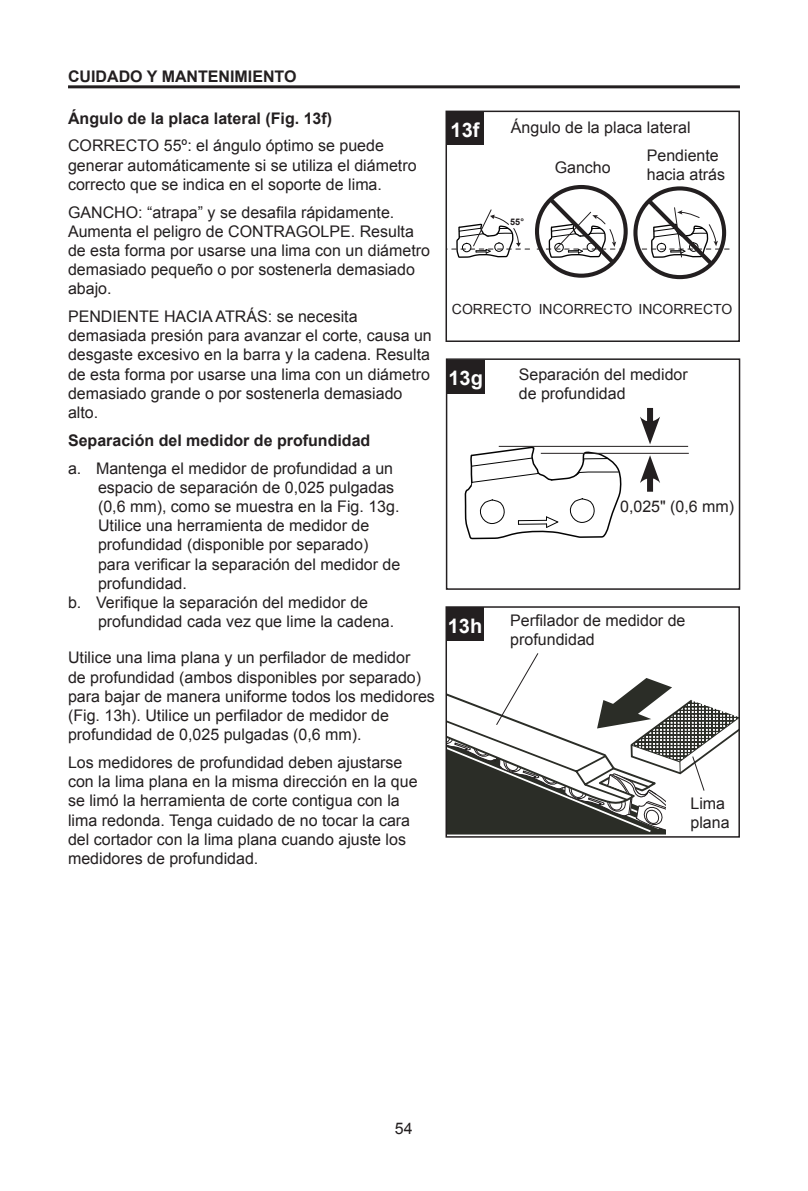
<style>
.page{position:relative;width:808px;height:1191px;background:#fff}
.page>*{position:absolute;margin:0;border:0;box-sizing:border-box;transform-origin:0 0}
.t1{font:700 20px "Arial";color:#fff}
.t2{font:16px/19.2px "Arial";color:#231f20}
.t3{font:700 16px "Arial";color:#231f20}
.t4{font:14px "Arial";color:#231f20}
.t5{font:700 9px "Arial";color:#231f20}
</style>
<div class="page">
<hr style="left:68px;top:85px;width:672px;height:3px;background:#231f20">
<svg style="left:464px;top:393px;width:157px;height:147px"></svg>
<div style="left:446px;top:358px;width:294px;height:232px;border:2px solid #231f20"></div>
<div style="left:447px;top:360px;width:38px;height:33px;background:#231f20"></div>
<div style="left:647px;top:472px;width:6px;height:20px;background:#231f20"></div>
<svg style="left:640px;top:455px;width:20px;height:28px"></svg>
<div style="left:647px;top:408px;width:6px;height:19px;background:#231f20"></div>
<svg style="left:640px;top:416px;width:20px;height:28px"></svg>
<hr style="left:499px;top:446px;width:189px;height:1px;background:#231f20">
<hr style="left:541px;top:453px;width:148px;height:1px;background:#231f20">
<svg style="left:451px;top:209px;width:79px;height:49px"></svg>
<svg style="left:537px;top:195px;width:87px;height:72px"></svg>
<div style="left:633px;top:186px;width:93px;height:93px;border:4px solid #231f20;border-radius:50%"></div>
<svg style="left:642px;top:196px;width:87px;height:73px"></svg>
<div style="left:535px;top:185px;width:93px;height:93px;border:4px solid #231f20;border-radius:50%"></div>
<div style="left:445px;top:111px;width:295px;height:231px;border:2px solid #231f20"></div>
<div style="left:446px;top:111px;width:38px;height:34px;background:#231f20"></div>
<div style="left:445px;top:606px;width:295px;height:231px;border:2px solid #231f20"></div>
<div style="left:446px;top:607px;width:38px;height:34px;background:#231f20"></div>
<svg style="left:446px;top:652px;width:293px;height:182px"></svg>
<p class="t3" style="left:68px;top:66px;width:230px">CUIDADO Y MANTENIMIENTO</p>
<p class="t3" style="left:68px;top:107px;width:266px">Ángulo de la placa lateral (Fig. 13f)</p>
<p class="t2" style="left:68px;top:136px;width:350px">CORRECTO 55º: el ángulo óptimo se puede generar automáticamente si se utiliza el diámetro correcto que se indica en el soporte de lima.</p>
<p class="t2" style="left:68px;top:202px;width:363px">GANCHO: “atrapa” y se desafila rápidamente.<br>Aumenta el peligro de CONTRAGOLPE. Resulta de esta forma por usarse una lima con un diámetro demasiado pequeño o por sostenerla demasiado abajo.</p>
<p class="t2" style="left:68px;top:307px;width:365px">PENDIENTE HACIA ATRÁS: se necesita demasiada presión para avanzar el corte, causa un desgaste excesivo en la barra y la cadena. Resulta de esta forma por usarse una lima con un diámetro demasiado grande o por sostenerla demasiado alto.</p>
<p class="t3" style="left:68px;top:430px;width:304px">Separación del medidor de profundidad</p>
<p class="t2" style="left:68px;top:458px;width:327px">a. Mantenga el medidor de profundidad a un</p>
<p class="t2" style="left:98px;top:478px;width:298px">espacio de separación de 0,025 pulgadas</p>
<p class="t2" style="left:98px;top:497px;width:303px">(0,6 mm), como se muestra en la Fig. 13g.</p>
<p class="t2" style="left:98px;top:516px;width:273px">Utilice una herramienta de medidor de</p>
<p class="t2" style="left:98px;top:535px;width:272px">profundidad (disponible por separado)</p>
<p class="t2" style="left:98px;top:554px;width:304px">para verificar la separación del medidor de</p>
<p class="t2" style="left:98px;top:574px;width:90px">profundidad.</p>
<p class="t2" style="left:68px;top:593px;width:302px">b. Verifique la separación del medidor de</p>
<p class="t2" style="left:98px;top:612px;width:298px">profundidad cada vez que lime la cadena.</p>
<p class="t2" style="left:68px;top:648px;width:368px">Utilice una lima plana y un perfilador de medidor<br>de profundidad (ambos disponibles por separado) para bajar de manera uniforme todos los medidores (Fig. 13h). Utilice un perfilador de medidor de profundidad de 0,025 pulgadas (0,6 mm).</p>
<p class="t2" style="left:68px;top:753px;width:351px">Los medidores de profundidad deben ajustarse con la lima plana en la misma dirección en la que se limó la herramienta de corte contigua con la lima redonda. Tenga cuidado de no tocar la cara del cortador con la lima plana cuando ajuste los medidores de profundidad.</p>
<p class="t1" style="left:451px;top:117px;width:30px">13f</p>
<p class="t2" style="left:511px;top:118px;width:181px">Ángulo de la placa lateral</p>
<p class="t5" style="left:510px;top:216px;width:15px">55°</p>
<p class="t2" style="left:555px;top:158px;width:58px">Gancho</p>
<p class="t2" style="left:647px;top:146px;width:80px">Pendiente hacia atrás</p>
<p class="t4" style="left:452px;top:300px;width:282px">CORRECTO INCORRECTO INCORRECTO</p>
<p class="t1" style="left:448px;top:365px;width:36px">13g</p>
<p class="t2" style="left:519px;top:365px;width:170px">Separación del medidor de profundidad</p>
<p class="t2" style="left:620px;top:497px;width:116px">0,025" (0,6 mm)</p>
<p class="t1" style="left:448px;top:612px;width:36px">13h</p>
<p class="t2" style="left:510px;top:610px;width:177px">Perfilador de medidor de profundidad</p>
<p class="t2" style="left:690px;top:794px;width:41px">Lima plana</p>
<p class="t2" style="left:395px;top:1118px;width:19px">54</p>
</div>
